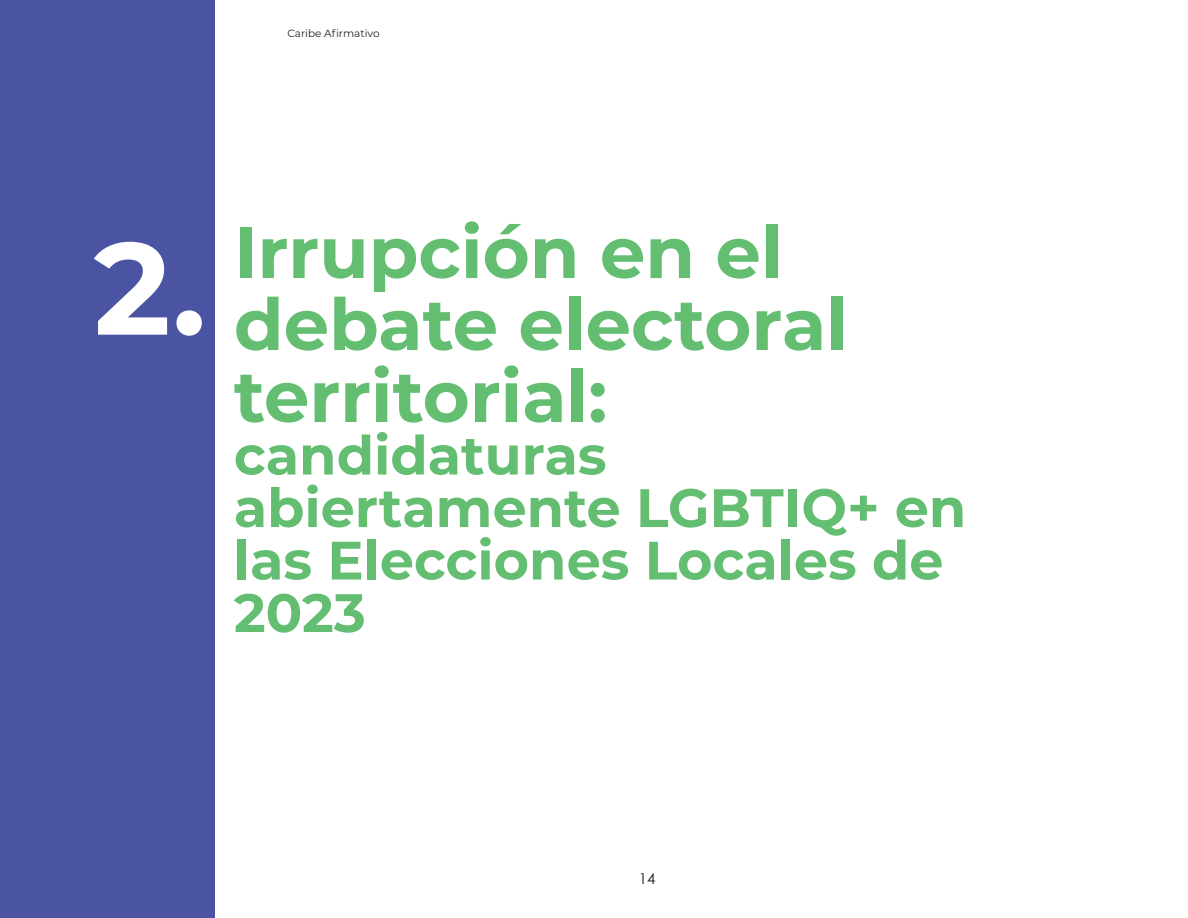
<style>
.page{position:relative;width:1188px;height:918px;background:#fff}
.page>*{position:absolute;margin:0;border:0;box-sizing:border-box;transform-origin:0 0}
.titulos_capitulos{font:700 130.5px "Montserrat";color:#fff}
.titulos_capitulos-2{font:700 72px/72px "Montserrat";color:#63be72}
.titulos_capitulos-3{font:700 54px/52.5px "Montserrat";color:#63be72}
.t1{font:15px "Century Gothic";color:#231f20}
.t2{font:10.5px "Montserrat";color:#231f20}
</style>
<div class="page">
<div style="left:0;top:0;width:214px;height:918px;background:#4b54a3"></div>
<p class="t2" style="left:287px;top:26px;width:94px">Caribe Afirmativo</p>
<p class="titulos_capitulos" style="left:94px;top:194px;width:114px">2.</p>
<p class="titulos_capitulos-2" style="left:234px;top:213px;width:616px">Irrupción en el debate electoral territorial:</p>
<p class="titulos_capitulos-3" style="left:234px;top:426px;width:734px">candidaturas abiertamente LGBTIQ+ en las Elecciones Locales de<br>2023</p>
<p class="t1" style="left:639px;top:869px;width:18px">14</p>
</div>
